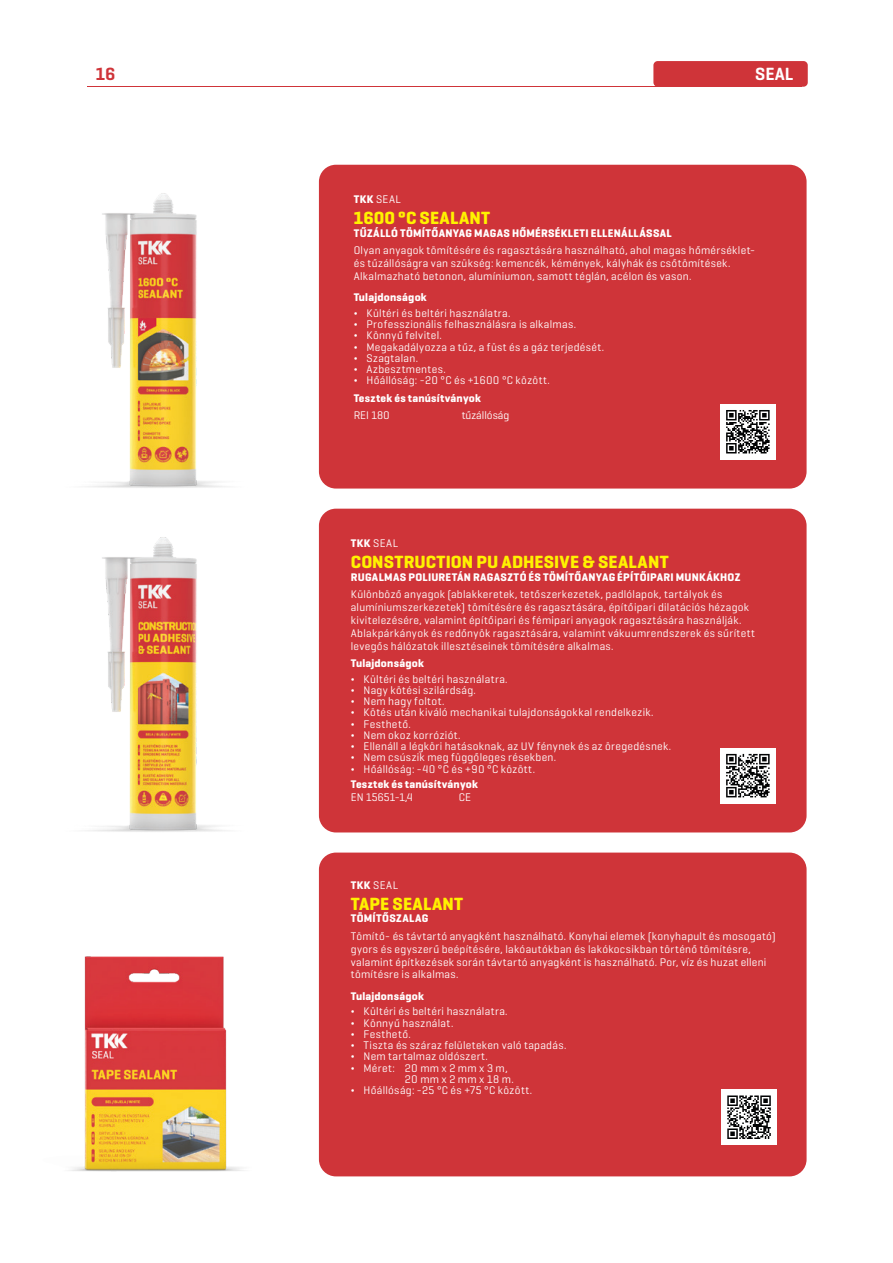
<style>
.page{position:relative;width:893px;height:1263px;background:#fff}
.page>*{position:absolute;margin:0;border:0;box-sizing:border-box;transform-origin:0 0}
.t1{font:700 18px "Geogrotesque Cyr";letter-spacing:.015em;color:#fff200}
.t2{font:600 18px "Geogrotesque Cyr";color:#fff}
.t3{font:600 18px "Geogrotesque Cyr";color:#cf3439}
.tabela_lastnosti_2{font:11.25px/12.9px "Geogrotesque Cyr";letter-spacing:.025em;color:#fff}
.t4{font:700 11.25px "Geogrotesque Cyr";letter-spacing:.025em;color:#fff}
.tabela_lastnosti_2-2{font:11.25px "Geogrotesque Cyr";color:#fff}
.s1{font-weight:700}
</style>
<div class="page">
<div style="left:319px;top:509px;width:488px;height:323px;background:#cf3439;border-radius:17px"></div>
<div style="left:319px;top:165px;width:488px;height:323px;background:#cf3439;border-radius:17px"></div>
<div style="left:319px;top:852px;width:488px;height:324px;background:#cf3439;border-radius:17px"></div>
<div style="left:653px;top:61px;width:155px;height:26px;background:#cf3439;border-radius:4px"></div>
<hr style="left:87px;top:86px;width:714px;height:1px;background:#cf3439">
<div style="left:720px;top:748px;width:56px;height:55px;background:#fff"></div>
<svg style="left:726px;top:753px;width:44px;height:45px"></svg>
<div style="left:720px;top:404px;width:56px;height:55px;background:#fff"></div>
<svg style="left:726px;top:410px;width:44px;height:44px"></svg>
<div style="left:721px;top:1089px;width:56px;height:56px;background:#fff"></div>
<svg style="left:727px;top:1095px;width:44px;height:44px"></svg>
<img style="left:87px;top:193px;width:139px;height:639px">
<img style="left:69px;top:956px;width:175px;height:216px">
<p class="t3" style="left:96px;top:63px;width:21px">16</p>
<p class="t2" style="left:755px;top:63px;width:39px">SEAL</p>
<p class="tabela_lastnosti_2" style="left:354px;top:193px;width:49px"><span class="s1">TKK</span> SEAL</p>
<h4 class="t1" style="left:354px;top:207px;width:138px">1600 °C SEALANT</h4>
<h5 class="t4" style="left:354px;top:226px;width:320px">TŰZÁLLÓ TÖMÍTŐANYAG MAGAS HŐMÉRSÉKLETI ELLENÁLLÁSSAL</h5>
<p class="tabela_lastnosti_2" style="left:354px;top:243px;width:403px">Olyan anyagok tömítésére és ragasztására használható, ahol magas hőmérséklet&shy;és tűzállóságra van szükség: kemencék, kémények, kályhák és csőtömítések.<br>Alkalmazható betonon, alumíniumon, samott téglán, acélon és vason.</p>
<h6 class="t4" style="left:354px;top:291px;width:75px">Tulajdonságok</h6>
<p class="tabela_lastnosti_2" style="left:354px;top:306px;width:158px">¬ Kültéri és beltéri használatra.</p>
<p class="tabela_lastnosti_2" style="left:354px;top:318px;width:224px">¬ Professzionális felhasználásra is alkalmas.</p>
<p class="tabela_lastnosti_2" style="left:354px;top:329px;width:90px">¬ Könnyű felvitel.</p>
<p class="tabela_lastnosti_2" style="left:354px;top:340px;width:252px">¬ Megakadályozza a tűz, a füst és a gáz terjedését.</p>
<p class="tabela_lastnosti_2" style="left:354px;top:351px;width:66px">¬ Szagtalan.</p>
<p class="tabela_lastnosti_2" style="left:354px;top:363px;width:94px">¬ Azbesztmentes.</p>
<p class="tabela_lastnosti_2" style="left:354px;top:374px;width:198px">¬ Hőállóság: -20 °C és +1600 °C között.</p>
<h6 class="t4" style="left:354px;top:391px;width:129px">Tesztek és tanúsítványok</h6>
<p class="tabela_lastnosti_2" style="left:354px;top:408px;width:38px">REI 180</p>
<p class="tabela_lastnosti_2-2" style="left:462px;top:408px;width:49px">tűzállóság</p>
<p class="tabela_lastnosti_2" style="left:351px;top:537px;width:49px"><span class="s1">TKK</span> SEAL</p>
<h4 class="t1" style="left:351px;top:551px;width:319px">CONSTRUCTION PU ADHESIVE &amp; SEALANT</h4>
<h5 class="t4" style="left:351px;top:570px;width:391px">RUGALMAS POLIURETÁN RAGASZTÓ ÉS TÖMÍTŐANYAG ÉPÍTŐIPARI MUNKÁKHOZ</h5>
<p class="tabela_lastnosti_2" style="left:351px;top:587px;width:406px">Különböző anyagok (ablakkeretek, tetőszerkezetek, padlólapok, tartályok és alumíniumszerkezetek) tömítésére és ragasztására, építőipari dilatációs hézagok kivitelezésére, valamint építőipari és fémipari anyagok ragasztására használják.<br>Ablakpárkányok és redőnyök ragasztására, valamint vákuumrendszerek és sűrített levegős hálózatok illesztéseinek tömítésére alkalmas.</p>
<h6 class="t4" style="left:351px;top:656px;width:75px">Tulajdonságok</h6>
<p class="tabela_lastnosti_2" style="left:351px;top:672px;width:158px">¬ Kültéri és beltéri használatra.</p>
<p class="tabela_lastnosti_2" style="left:351px;top:683px;width:127px">¬ Nagy kötési szilárdság.</p>
<p class="tabela_lastnosti_2" style="left:351px;top:694px;width:95px">¬ Nem hagy foltot.</p>
<p class="tabela_lastnosti_2" style="left:351px;top:706px;width:304px">¬ Kötés után kiváló mechanikai tulajdonságokkal rendelkezik.</p>
<p class="tabela_lastnosti_2" style="left:351px;top:717px;width:62px">¬ Festhető.</p>
<p class="tabela_lastnosti_2" style="left:351px;top:728px;width:111px">¬ Nem okoz korróziót.</p>
<p class="tabela_lastnosti_2" style="left:351px;top:739px;width:322px">¬ Ellenáll a légköri hatásoknak, az UV fénynek és az öregedésnek.</p>
<p class="tabela_lastnosti_2" style="left:351px;top:751px;width:207px">¬ Nem csúszik meg függőleges résekben.</p>
<p class="tabela_lastnosti_2" style="left:351px;top:762px;width:186px">¬ Hőállóság: -40 °C és +90 °C között.</p>
<h6 class="t4" style="left:351px;top:777px;width:129px">Tesztek és tanúsítványok</h6>
<p class="tabela_lastnosti_2" style="left:351px;top:790px;width:64px">EN 15651-1,4</p>
<p class="tabela_lastnosti_2" style="left:459px;top:790px;width:14px">CE</p>
<p class="tabela_lastnosti_2" style="left:351px;top:878px;width:49px"><span class="s1">TKK</span> SEAL</p>
<h4 class="t1" style="left:351px;top:892px;width:114px">TAPE SEALANT</h4>
<h5 class="t4" style="left:351px;top:911px;width:79px">TÖMÍTŐSZALAG</h5>
<p class="tabela_lastnosti_2" style="left:351px;top:929px;width:427px">Tömítő- és távtartó anyagként használható. Konyhai elemek (konyhapult és mosogató) gyors és egyszerű beépítésére, lakóautókban és lakókocsikban történő tömítésre, valamint építkezések során távtartó anyagként is használható. Por, víz és huzat elleni tömítésre is alkalmas.</p>
<h6 class="t4" style="left:351px;top:989px;width:75px">Tulajdonságok</h6>
<p class="tabela_lastnosti_2" style="left:351px;top:1005px;width:158px">¬ Kültéri és beltéri használatra.</p>
<p class="tabela_lastnosti_2" style="left:351px;top:1016px;width:104px">¬ Könnyű használat.</p>
<p class="tabela_lastnosti_2" style="left:351px;top:1027px;width:62px">¬ Festhető.</p>
<p class="tabela_lastnosti_2" style="left:351px;top:1038px;width:217px">¬ Tiszta és száraz felületeken való tapadás.</p>
<p class="tabela_lastnosti_2" style="left:351px;top:1050px;width:139px">¬ Nem tartalmaz oldószert.</p>
<p class="tabela_lastnosti_2" style="left:351px;top:1061px;width:158px">¬ Méret: 20 mm x 2 mm x 3 m,</p>
<p class="tabela_lastnosti_2" style="left:405px;top:1072px;width:110px">20 mm x 2 mm x 18 m.</p>
<p class="tabela_lastnosti_2" style="left:351px;top:1083px;width:183px">¬ Hőállóság: -25 °C és +75 °C között.</p>
</div>
